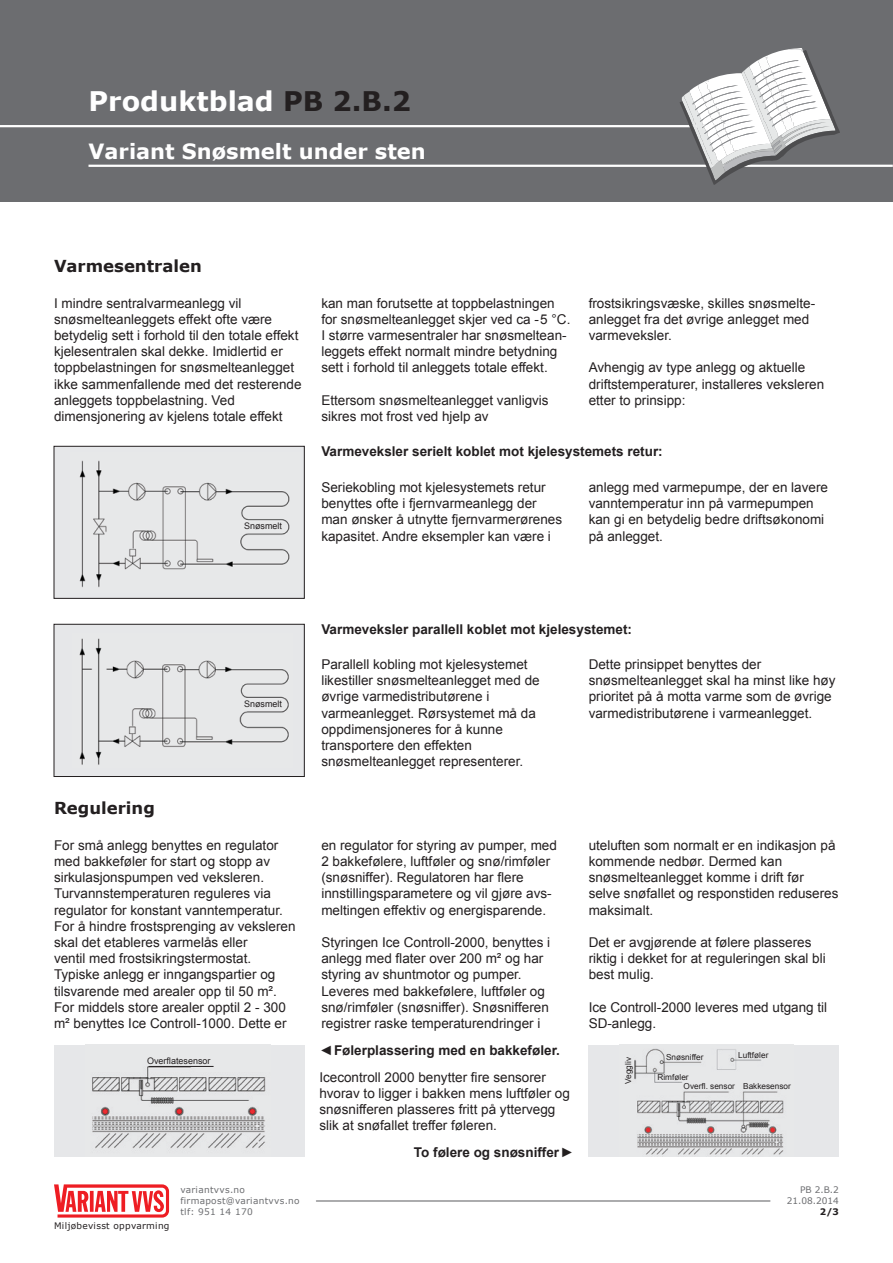
<style>
.page{position:relative;width:893px;height:1263px;background:#fff}
.page>*{position:absolute;margin:0;border:0;box-sizing:border-box;transform-origin:0 0}
.t1{font:700 27px "Verdana";color:#fff}
.t2{font:700 21px "Verdana";color:#fff}
.t3{font:700 16.5px "Verdana";color:#231f20}
.t4{font:13.5px/16.2px "Arial";color:#231f20}
.t5{font:700 13.5px "Arial";color:#231f20}
.t6{font:9px/10.8px "Verdana";letter-spacing:.03em;color:#6c6d70}
.t7{font:9px "Arial";color:#231f20}
.t8{font:9px "Verdana";letter-spacing:.03em;color:#231f20}
.t9{font:9px/10.8px "Verdana";color:#6c6d70;text-align:right}
.t10{font:700 9px "Verdana";color:#231f20}
.t11{font:8.25px "Arial";color:#231f20}
.s1{color:#231f20}
</style>
<div class="page">
<div style="left:54px;top:446px;width:250px;height:152px;background:#e6e7e9"></div>
<img style="left:79px;top:460px;width:211px;height:128px">
<div style="left:54px;top:446px;width:251px;height:153px;border:1px solid #231f20"></div>
<div style="left:54px;top:624px;width:250px;height:152px;background:#e6e7e9"></div>
<img style="left:79px;top:638px;width:210px;height:127px">
<div style="left:54px;top:624px;width:251px;height:153px;border:1px solid #231f20"></div>
<div style="left:54px;top:1045px;width:250px;height:112px;background:#e6e7e9"></div>
<img style="left:92px;top:1065px;width:174px;height:84px">
<hr style="left:149px;top:1066px;width:65px;height:1px;background:#231f20">
<div style="left:589px;top:1045px;width:250px;height:112px;background:#e6e7e9"></div>
<img style="left:634px;top:1048px;width:150px;height:107px">
<div style="left:0;top:0;width:893px;height:201px;background:#6c6d70"></div>
<hr style="left:316px;top:1200px;width:454px;height:1px;background:#6c6d70">
<svg style="left:54px;top:1184px;width:115px;height:33px"></svg>
<hr style="left:88px;top:165px;width:805px;height:2px;background:#fff">
<hr style="left:0;top:125px;width:709px;height:2px;background:#fff">
<svg style="left:680px;top:48px;width:160px;height:137px"></svg>
<h1 class="t1" style="left:88px;top:82px;width:324px">Produktblad <span class="s1">PB 2.B.2</span></h1>
<h2 class="t2" style="left:88px;top:136px;width:339px">Variant Snøsmelt under sten</h2>
<p class="t3" style="left:54px;top:254px;width:149px">Varmesentralen</p>
<p class="t4" style="left:54px;top:295px;width:189px">I mindre sentralvarmeanlegg vil</p>
<p class="t4" style="left:54px;top:311px;width:249px">snøsmelteanleggets effekt ofte være betydelig sett i forhold til den totale effekt kjelesentralen skal dekke. Imidlertid er toppbelastningen for snøsmelteanlegget ikke sammenfallende med det resterende anleggets toppbelastning. Ved</p>
<p class="t4" style="left:54px;top:408px;width:230px">dimensjonering av kjelens totale effekt</p>
<p class="t4" style="left:321px;top:295px;width:251px">kan man forutsette at toppbelastningen for snøsmelteanlegget skjer ved ca -5 °C.<br>I større varmesentraler har snøsmeltean&shy;leggets effekt normalt mindre betydning sett i forhold til anleggets totale effekt.</p>
<p class="t4" style="left:321px;top:392px;width:229px">Ettersom snøsmelteanlegget vanligvis sikres mot frost ved hjelp av</p>
<p class="t4" style="left:589px;top:295px;width:228px">frostsikringsvæske, skilles snøsmelte&shy;anlegget fra det øvrige anlegget med varmeveksler.</p>
<p class="t4" style="left:589px;top:360px;width:237px">Avhengig av type anlegg og aktuelle driftstemperaturer, installeres veksleren etter to prinsipp:</p>
<p class="t7" style="left:244px;top:520px;width:40px">Snøsmelt</p>
<p class="t5" style="left:321px;top:443px;width:343px">Varmeveksler serielt koblet mot kjelesystemets retur:</p>
<p class="t4" style="left:321px;top:479px;width:242px">Seriekobling mot kjelesystemets retur benyttes ofte i fjernvarmeanlegg der man ønsker å utnytte fjernvarmerørenes kapasitet. Andre eksempler kan være i</p>
<p class="t4" style="left:589px;top:479px;width:241px">anlegg med varmepumpe, der en lavere vanntemperatur inn på varmepumpen kan gi en betydelig bedre driftsøkonomi på anlegget.</p>
<p class="t7" style="left:244px;top:698px;width:40px">Snøsmelt</p>
<p class="t3" style="left:54px;top:796px;width:102px">Regulering</p>
<p class="t4" style="left:54px;top:837px;width:226px">For små anlegg benyttes en regulator med bakkeføler for start og stopp av sirkulasjonspumpen ved veksleren.</p>
<p class="t4" style="left:54px;top:885px;width:243px">Turvannstemperaturen reguleres via regulator for konstant vanntemperatur.<br>For å hindre frostsprenging av veksleren skal det etableres varmelås eller</p>
<p class="t4" style="left:54px;top:950px;width:199px">ventil med frostsikringstermostat.</p>
<p class="t4" style="left:54px;top:966px;width:224px">Typiske anlegg er inngangspartier og tilsvarende med arealer opp til 50 m².</p>
<p class="t4" style="left:54px;top:999px;width:234px">For middels store arealer opptil 2 - 300 m² benyttes Ice Controll-1000. Dette er</p>
<p class="t7" style="left:147px;top:1055px;width:65px">Overflatesensor</p>
<p class="t8" style="left:54px;top:1219px;width:117px">Miljøbevisst oppvarming</p>
<p class="t6" style="left:180px;top:1184px;width:121px">variantvvs.no firmapost@variantvvs.no tlf: 951 14 170</p>
<p class="t5" style="left:321px;top:620px;width:312px">Varmeveksler parallell koblet mot kjelesystemet:</p>
<p class="t4" style="left:321px;top:656px;width:208px">Parallell kobling mot kjelesystemet</p>
<p class="t4" style="left:321px;top:672px;width:220px">likestiller snøsmelteanlegget med de</p>
<p class="t4" style="left:321px;top:689px;width:170px">øvrige varmedistributørene i</p>
<p class="t4" style="left:321px;top:705px;width:216px">varmeanlegget. Rørsystemet må da</p>
<p class="t4" style="left:321px;top:721px;width:183px">oppdimensjoneres for å kunne</p>
<p class="t4" style="left:321px;top:737px;width:152px">transportere den effekten</p>
<p class="t4" style="left:321px;top:753px;width:203px">snøsmelteanlegget representerer.</p>
<p class="t4" style="left:589px;top:656px;width:174px">Dette prinsippet benyttes der</p>
<p class="t4" style="left:589px;top:672px;width:248px">snøsmelteanlegget skal ha minst like høy prioritet på å motta varme som de øvrige varmedistributørene i varmeanlegget.</p>
<p class="t4" style="left:321px;top:837px;width:237px">en regulator for styring av pumper, med<br>2 bakkefølere, luftføler og snø/rimføler (snøsniffer). Regulatoren har flere</p>
<p class="t4" style="left:321px;top:885px;width:232px">innstillingsparametere og vil gjøre avs&shy;meltingen effektiv og energisparende.</p>
<p class="t4" style="left:321px;top:934px;width:230px">Styringen Ice Controll-2000, benyttes i anlegg med flater over 200 m² og har styring av shuntmotor og pumper.</p>
<p class="t4" style="left:321px;top:983px;width:229px">Leveres med bakkefølere, luftføler og snø/rimføler (snøsniffer). Snøsnifferen registrer raske temperaturendringer i</p>
<p class="t5" style="left:319px;top:1041px;width:242px">◄Følerplassering med en bakkeføler.</p>
<p class="t4" style="left:319px;top:1069px;width:252px">Icecontroll 2000 benytter fire sensorer hvorav to ligger i bakken mens luftføler og snøsnifferen plasseres fritt på yttervegg slik at snøfallet treffer føleren.</p>
<p class="t5" style="left:414px;top:1143px;width:161px">To følere og snøsniffer►</p>
<p class="t4" style="left:589px;top:837px;width:248px">uteluften som normalt er en indikasjon på kommende nedbør. Dermed kan</p>
<p class="t4" style="left:589px;top:869px;width:251px">snøsmelteanlegget komme i drift før selve snøfallet og responstiden reduseres maksimalt.</p>
<p class="t4" style="left:589px;top:934px;width:239px">Det er avgjørende at følere plasseres riktig i dekket for at reguleringen skal bli best mulig.</p>
<p class="t4" style="left:589px;top:999px;width:240px">Ice Controll-2000 leveres med utgang til<br>SD-anlegg.</p>
<p class="t11" style="left:623px;top:1084px;width:28px;rotate:-90deg">Veggliv</p>
<p class="t11" style="left:666px;top:1052px;width:39px">Snøsniffer</p>
<p class="t11" style="left:657px;top:1072px;width:33px">Rimføler</p>
<p class="t11" style="left:738px;top:1049px;width:32px">Luftføler</p>
<p class="t11" style="left:684px;top:1081px;width:53px">Overfl. sensor</p>
<p class="t11" style="left:743px;top:1081px;width:49px">Bakkesensor</p>
<p class="t9" style="left:787px;top:1184px;width:54px">PB 2.B.2<br>21.08.2014</p>
<p class="t10" style="left:820px;top:1205px;width:20px">2/3</p>
</div>
